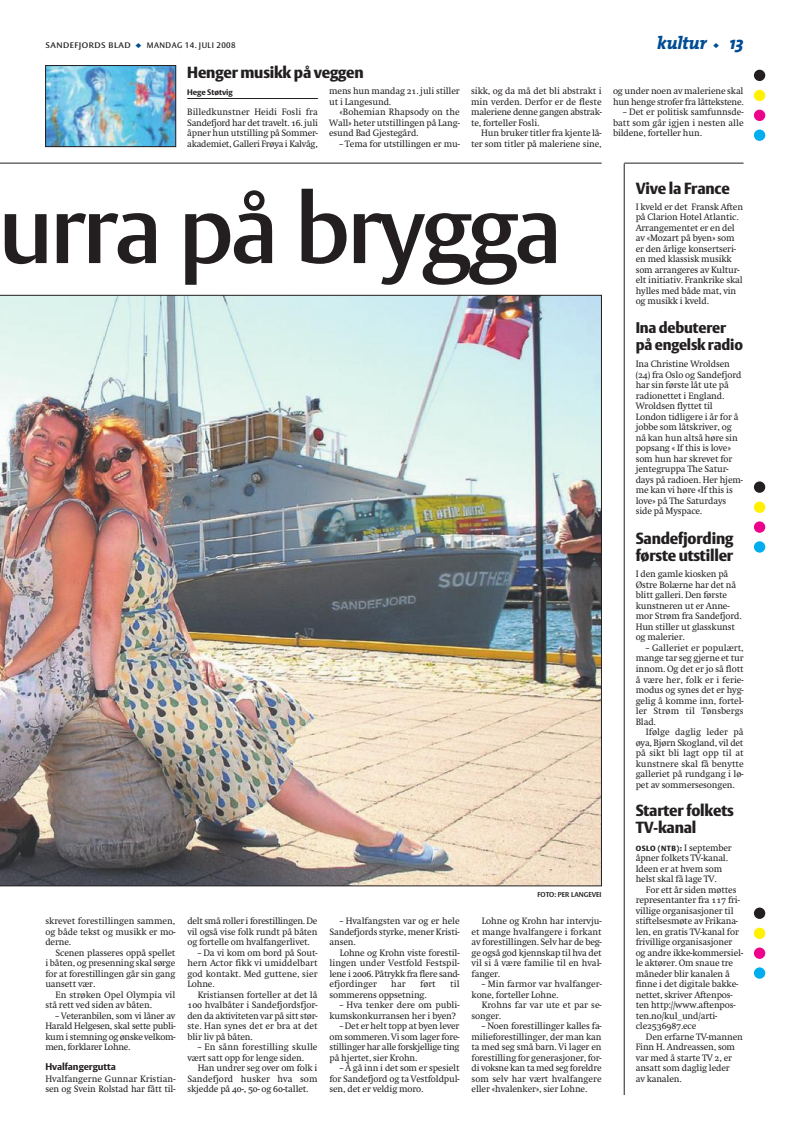
<style>
.page{position:relative;width:789px;height:1129px;background:#fff}
.page>*{position:absolute;margin:0;border:0;box-sizing:border-box;transform-origin:0 0}
.t1{font:600 96px "Vesta";letter-spacing:-.04em;color:#231f20}
.t2{font:italic 800 18px "The Mix";letter-spacing:-.01em;color:#014d95}
.t3{font:900 16px/17px "Vesta";letter-spacing:-.01em;color:#231f20;scale:.95 1}
.t4{font:900 15.3px/17px "Vesta";letter-spacing:-.01em;color:#231f20;scale:.95 1}
.t5{font:9.6px/10.5px "Swift POW";letter-spacing:-.015em;color:#231f20;text-align:justify}
.t6{font:800 9.6px "Vesta";letter-spacing:-.005em;color:#231f20}
.t7{font:600 8px "Vesta";letter-spacing:.055em;color:#231f20;scale:1.1 1}
.t8{font:800 8px "Vesta";letter-spacing:-.005em;color:#231f20}
.t9{font:900 7.5px "Vesta";letter-spacing:.055em;color:#231f20}
.t10{font:700 7px "Vesta";color:#231f20}
.s1{color:#014d95}
.s2{font-family:"Swift POW";font-weight:400;font-size:9.6px}
</style>
<div class="page">
<hr style="left:0;top:163px;width:601px;height:1px;background:#231f20">
<hr style="left:623px;top:163px;width:120px;height:1px;background:#231f20">
<svg style="left:753px;top:129px;width:11px;height:12px"></svg>
<div style="left:753px;top:110px;width:11px;height:11px;background:#ed028c;border-radius:50%"></div>
<div style="left:753px;top:90px;width:11px;height:11px;background:#fff101;border-radius:50%"></div>
<div style="left:753px;top:70px;width:11px;height:11px;background:#231f20;border-radius:50%"></div>
<div style="left:753px;top:541px;width:11px;height:11px;background:#00aeef;border-radius:50%"></div>
<div style="left:753px;top:521px;width:11px;height:11px;background:#ed028c;border-radius:50%"></div>
<svg style="left:753px;top:501px;width:11px;height:12px"></svg>
<div style="left:753px;top:481px;width:11px;height:11px;background:#231f20;border-radius:50%"></div>
<div style="left:753px;top:967px;width:11px;height:11px;background:#00aeef;border-radius:50%"></div>
<div style="left:753px;top:947px;width:11px;height:11px;background:#ed028c;border-radius:50%"></div>
<div style="left:753px;top:927px;width:11px;height:11px;background:#fff101;border-radius:50%"></div>
<div style="left:753px;top:907px;width:11px;height:11px;background:#231f20;border-radius:50%"></div>
<img style="left:47px;top:67px;width:127px;height:78px">
<div style="left:45px;top:65px;width:131px;height:82px;border:1px solid #231f20"></div>
<img style="left:0;top:295px;width:601px;height:590px">
<hr style="left:623px;top:163px;width:1px;height:931px;background:#231f20">
<hr style="left:187px;top:98px;width:130px;height:1px;background:#231f20">
<p class="t7" style="left:45px;top:43px;width:174px">SANDEFJORDS BLAD <span class="s1">◆</span> MANDAG 14. JULI 2008</p>
<h2 class="t2" style="left:656px;top:37px;width:88px">kultur ◆ 13</h2>
<h3 class="t3" style="left:187px;top:65px;width:187px">Henger musikk på veggen</h3>
<p class="t8" style="left:187px;top:89px;width:47px">Hege Støtvig</p>
<p class="t5" style="left:187px;top:106px;width:132px">Billedkunstner Heidi Fosli fra Sandefjord har det travelt. 16. juli åpner hun utstilling på Sommer&shy;akademiet, Galleri Frøya i Kalvåg,</p>
<p class="t5" style="left:329px;top:85px;width:132px">mens hun mandag 21. juli stiller ut i Langesund.</p>
<p class="t5" style="left:329px;top:106px;width:132px;text-indent:10px">«Bohemian Rhapsody on the Wall» heter utstillingen på Lang&shy;esund Bad Gjestegård.</p>
<p class="t5" style="left:339px;top:138px;width:122px">– Tema for utstillingen er mu-</p>
<p class="t5" style="left:471px;top:85px;width:132px">sikk, og da må det bli abstrakt i min verden. Derfor er de fleste maleriene denne gangen abstrak&shy;te, forteller Fosli.</p>
<p class="t5" style="left:471px;top:127px;width:132px;text-align:right">Hun bruker titler fra kjente lå&shy;ter som titler på maleriene sine,</p>
<p class="t5" style="left:612px;top:85px;width:132px">og under noen av maleriene skal hun henge strofer fra låttekstene.</p>
<p class="t5" style="left:612px;top:106px;width:132px;text-indent:10px">– Det er politisk samfunnsde&shy;batt som går igjen i nesten alle bildene, forteller hun.</p>
<h1 class="t1" style="left:-2px;top:195px;width:565px">urra på brygga</h1>
<p class="t5" style="left:45px;top:915px;width:132px">skrevet forestillingen sammen, og både tekst og musikk er mo&shy;derne.</p>
<p class="t5" style="left:45px;top:946px;width:131px;text-indent:10px">Scenen plasseres oppå spellet i båten, og presenning skal sørge for at forestillingen går sin gang uansett vær.</p>
<p class="t5" style="left:45px;top:988px;width:131px;text-indent:10px">En strøken Opel Olympia vil stå rett ved siden av båten.</p>
<p class="t5" style="left:45px;top:1009px;width:131px;text-indent:10px">– Veteranbilen, som vi låner av Harald Helgesen, skal sette publi&shy;kum i stemning og ønske velkom&shy;men, forklarer Lohne.</p>
<p class="t6" style="left:45px;top:1063px;width:72px">Hvalfangergutta</p>
<p class="t5" style="left:45px;top:1072px;width:131px">Hvalfangerne Gunnar Kristian&shy;sen og Svein Rolstad har fått til-</p>
<p class="t5" style="left:187px;top:915px;width:131px">delt små roller i forestillingen. De vil også vise folk rundt på båten og fortelle om hvalfangerlivet.</p>
<p class="t5" style="left:187px;top:946px;width:131px;text-indent:10px">– Da vi kom om bord på Sout&shy;hern Actor fikk vi umiddelbart god kontakt. Med guttene, sier Lohne.</p>
<p class="t5" style="left:187px;top:988px;width:131px;text-indent:10px">Kristiansen forteller at det lå 100 hvalbåter i Sandefjordsfjor&shy;den da aktiviteten var på sitt stør&shy;ste. Han synes det er bra at det blir liv på båten.</p>
<p class="t5" style="left:187px;top:1041px;width:131px;text-indent:10px">– En sånn forestilling skulle vært satt opp for lenge siden.</p>
<p class="t5" style="left:187px;top:1062px;width:131px;text-indent:10px">Han undrer seg over om folk i Sandefjord husker hva som skjedde på 40-, 50- og 60-tallet.</p>
<p class="t5" style="left:329px;top:915px;width:132px;text-indent:10px">– Hvalfangsten var og er hele Sandefjords styrke, mener Kristi&shy;ansen.</p>
<p class="t5" style="left:329px;top:946px;width:132px;text-indent:10px">Lohne og Krohn viste forestil&shy;lingen under Vestfold Festspil&shy;lene i 2006. Påtrykk fra flere sand&shy;efjordinger</p>
<p class="t5" style="left:391px;top:978px;width:16px">har</p>
<p class="t5" style="left:420px;top:978px;width:17px">ført</p>
<p class="t5" style="left:450px;top:978px;width:11px">til</p>
<p class="t5" style="left:329px;top:988px;width:99px">sommerens oppsetning.</p>
<p class="t5" style="left:329px;top:999px;width:131px;text-indent:10px">– Hva tenker dere om publi&shy;kumskonkurransen her i byen?</p>
<p class="t5" style="left:329px;top:1020px;width:131px;text-indent:10px">– Det er helt topp at byen lever om sommeren. Vi som lager fore&shy;stillinger har alle forskjellige ting på hjertet, sier Krohn.</p>
<p class="t5" style="left:329px;top:1062px;width:131px;text-indent:10px">– Å gå inn i det som er spesielt for Sandefjord og ta Vestfoldpul&shy;sen, det er veldig moro.</p>
<p class="t10" style="left:537px;top:892px;width:66px">FOTO: PER LANGEVEI</p>
<p class="t5" style="left:471px;top:915px;width:131px;text-indent:10px">Lohne og Krohn har intervju&shy;et mange hvalfangere i forkant av forestillingen. Selv har de beg&shy;ge også god kjennskap til hva det vil si å være familie til en hval&shy;fanger.</p>
<p class="t5" style="left:471px;top:978px;width:131px;text-indent:10px">– Min farmor var hvalfanger&shy;kone, forteller Lohne.</p>
<p class="t5" style="left:471px;top:999px;width:131px;text-indent:10px">Krohns far var ute et par se&shy;songer.</p>
<p class="t5" style="left:471px;top:1020px;width:131px;text-indent:10px">– Noen forestillinger kalles fa&shy;milieforestillinger, der man kan ta med seg små barn. Vi lager en forestilling for generasjoner, for&shy;di voksne kan ta med seg foreldre som selv har vært hvalfangere eller «hvalenker», sier Lohne.</p>
<h3 class="t3" style="left:635px;top:182px;width:101px">Vive la France</h3>
<p class="t5" style="left:635px;top:201px;width:109px;text-align:left">I kveld er det Fransk Aften på Clarion Hotel Atlantic.<br>Arrangementet er en del av «Mozart på byen» som er den årlige konsertseri&shy;en med klassisk musikk som arrangeres av Kultur&shy;elt initiativ. Frankrike skal hylles med både mat, vin og musikk i kveld.</p>
<h3 class="t4" style="left:635px;top:320px;width:114px">Ina debuterer på engelsk radio</h3>
<p class="t5" style="left:635px;top:358px;width:109px;text-align:left">Ina Christine Wroldsen (24) fra Oslo og Sandefjord har sin første låt ute på radionettet i England.<br>Wroldsen flyttet til<br>London tidligere i år for å jobbe som låtskriver, og nå kan hun altså høre sin popsang « If this is love» som hun har skrevet for jentegruppa The Satur&shy;days på radioen. Her hjem&shy;me kan vi høre «If this is love» på The Saturdays side på Myspace.</p>
<h3 class="t3" style="left:635px;top:531px;width:104px">Sandefjording første utstiller</h3>
<p class="t5" style="left:635px;top:568px;width:107px;text-align:left">I den gamle kiosken på<br>Østre Bolærne har det nå blitt galleri. Den første kunstneren ut er Anne&shy;mor Strøm fra Sandefjord.<br>Hun stiller ut glasskunst og malerier.</p>
<p class="t5" style="left:635px;top:642px;width:109px;text-indent:10px">– Galleriet er populært, mange tar seg gjerne et tur innom. Og det er jo så flott å være her, folk er i ferie&shy;modus og synes det er hyg&shy;gelig å komme inn, fortel&shy;ler Strøm til Tønsbergs Blad.</p>
<p class="t5" style="left:635px;top:726px;width:109px;text-indent:10px">Ifølge daglig leder på øya, Bjørn Skogland, vil det på sikt bli lagt opp til at kunstnere skal få benytte galleriet på rundgang i lø&shy;pet av sommersesongen.</p>
<h3 class="t3" style="left:635px;top:803px;width:104px">Starter folkets<br>TV-kanal</h3>
<p class="t9" style="left:635px;top:845px;width:98px">OSLO (NTB): <span class="s2">I september</span></p>
<p class="t5" style="left:635px;top:852px;width:94px;text-align:left">åpner folkets TV-kanal.<br>Ideen er at hvem som helst skal få lage TV.</p>
<p class="t5" style="left:635px;top:883px;width:109px;text-align:left;text-indent:10px">For ett år siden møttes representanter fra 117 fri&shy;villige organisasjoner til stiftelsesmøte av Frikana&shy;len, en gratis TV-kanal for frivillige organisasjoner og andre ikke-kommersiel&shy;le aktører. Om snaue tre måneder blir kanalen å finne i det digitale bakke&shy;nettet, skriver Aftenpos&shy;ten http://www.aftenpos&shy;ten.no/kul_und/arti&shy;cle2536987.ece</p>
<p class="t5" style="left:635px;top:1030px;width:109px;text-align:left;text-indent:10px">Den erfarne TV-mannen<br>Finn H. Andreassen, som var med å starte TV 2, er ansatt som daglig leder<br>av kanalen.</p>
</div>
